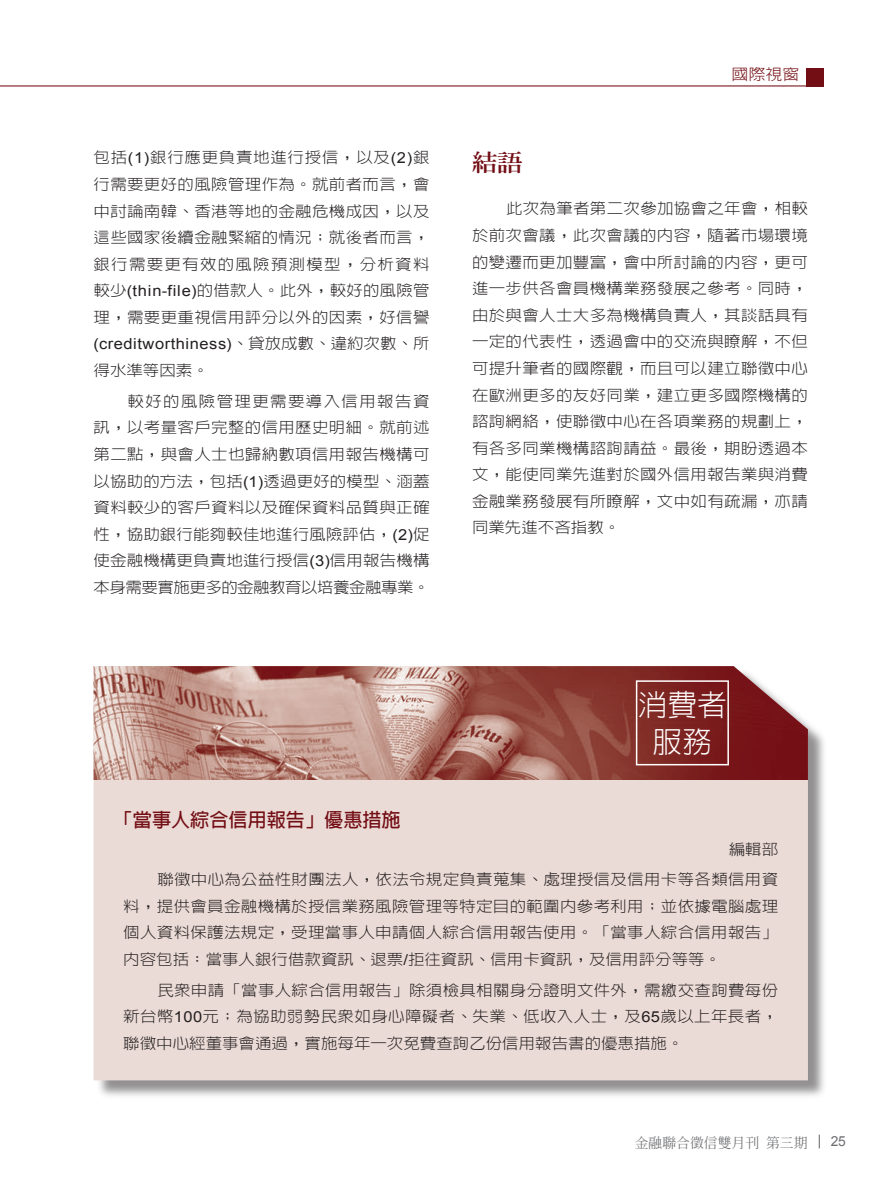
<style>
.page{position:relative;width:893px;height:1191px;background:#fff}
.page>*{position:absolute;margin:0;border:0;box-sizing:border-box;transform-origin:0 0}
.t1{font:300 29.7px/37.2px "AR Hei B5";color:#fff;text-align:center}
.t2{font:800 22.95px "AR Ming B5";color:#730e15;scale:1.11 1}
.t3{font:700 19.2px "AR Hei B5";color:#730e15}
.t4{font:300 15.3px "AR Hei B5";color:#730e15;scale:1.11 1}
.t5{font:300 15.15px/26.5px "AR Hei B5";letter-spacing:.02em;color:#231f20;text-align:justify;scale:1.09 1}
.t6{font:15.15px "Arial";letter-spacing:.035em;color:#231f20;scale:1.09 1}
.t7{font:300 15.15px/30.9px "AR Hei B5";letter-spacing:.085em;color:#231f20;scale:1.09 1}
.t8{font:500 13.8px "AR Ming B5";color:#6c6d70}
.t9{font:13.8px "Arial";color:#6c6d70}
.s1{font-family:"Arial";font-weight:400}
.s2{font-family:"AR Hei B5";font-weight:300}
</style>
<div class="page">
<svg style="left:819px;top:1134px;width:1px;height:14px"></svg>
<hr style="left:0;top:85px;width:817px;height:1px;background:#730e15">
<div style="left:807px;top:68px;width:17px;height:18px;background:#730e15"></div>
<div style="left:95px;top:667px;width:732px;height:432px;background:#231f20;opacity:.5"></div>
<div style="left:94px;top:779px;width:714px;height:301px;background:#ebdbd6"></div>
<img style="left:94px;top:666px;width:714px;height:113px">
<div style="left:636px;top:680px;width:93px;height:85px;border:2px solid #fff"></div>
<p class="t5" style="left:94px;top:144px;width:310px">包括<span class="s1">(1)</span>銀行應更負責地進行授信，以及<span class="s1">(2)</span>銀行需要更好的風險管理作為。就前者而言，會中討論南韓、香港等地的金融危機成因，以及這些國家後續金融緊縮的情況；就後者而言，銀行需要更有效的風險預測模型，分析資料較少<span class="s1">(thin-file)</span>的借款人。此外，較好的風險管理，需要更重視信用評分以外的因素，好信譽</p>
<p class="t6" style="left:94px;top:334px;width:310px">(creditworthiness)<span class="s2">、貸放成數、違約次數、所</span></p>
<p class="t7" style="left:128px;top:355px;width:278px;text-indent:-34px">得水準等因素。<br>較好的風險管理更需要導入信用報告資</p>
<p class="t5" style="left:94px;top:414px;width:310px">訊，以考量客戶完整的信用歷史明細。就前述第二點，與會人士也歸納數項信用報告機構可以協助的方法，包括<span class="s1">(1)</span>透過更好的模型、涵蓋資料較少的客戶資料以及確保資料品質與正確性，協助銀行能夠較佳地進行風險評估，<span class="s1">(2)</span>促使金融機構更負責地進行授信<span class="s1">(3)</span>信用報告機構本身需要實施更多的金融教育以培養金融專業。</p>
<p class="t4" style="left:731px;top:67px;width:63px">國際視窗</p>
<h2 class="t2" style="left:472px;top:151px;width:47px">結語</h2>
<p class="t5" style="left:472px;top:195px;width:310px;text-indent:34px">此次為筆者第二次參加協會之年會，相較於前次會議，此次會議的內容，隨著市場環境的變遷而更加豐富，會中所討論的內容，更可進一步供各會員機構業務發展之參考。同時，由於與會人士大多為機構負責人，其談話具有一定的代表性，透過會中的交流與瞭解，不但可提升筆者的國際觀，而且可以建立聯徵中心在歐洲更多的友好同業，建立更多國際機構的諮詢網絡，使聯徵中心在各項業務的規劃上，有各多同業機構諮詢請益。最後，期盼透過本文，能使同業先進對於國外信用報告業與消費金融業務發展有所瞭解，文中如有疏漏，亦請同業先進不吝指教。</p>
<h1 class="t1" style="left:638px;top:685px;width:91px">消費者服務</h1>
<p class="t3" style="left:114px;top:810px;width:289px">「當事人綜合信用報告」優惠措施</p>
<p class="t5" style="left:157px;top:834px;width:571px;line-height:30.2px;text-align:right">編輯部<br>聯徵中心為公益性財團法人，依法令規定負責蒐集、處理授信及信用卡等各類信用資</p>
<p class="t5" style="left:123px;top:892px;width:602px">料，提供會員金融機構於授信業務風險管理等特定目的範圍內參考利用；並依據電腦處理個人資料保護法規定，受理當事人申請個人綜合信用報告使用。「當事人綜合信用報告」內容包括：當事人銀行借款資訊、退票<span class="s1">/</span>拒往資訊、信用卡資訊，及信用評分等等。</p>
<p class="t5" style="left:123px;top:976px;width:602px;text-indent:34px">民眾申請「當事人綜合信用報告」除須檢具相關身分證明文件外，需繳交查詢費每份新台幣<span class="s1">100</span>元；為協助弱勢民眾如身心障礙者、失業、低收入人士，及<span class="s1">65</span>歲以上年長者，聯徵中心經董事會通過，實施每年一次免費查詢乙份信用報告書的優惠措施。</p>
<p class="t8" style="left:635px;top:1135px;width:174px">金融聯合徵信雙月刊第三期</p>
<p class="t9" style="left:831px;top:1132px;width:17px">25</p>
</div>
